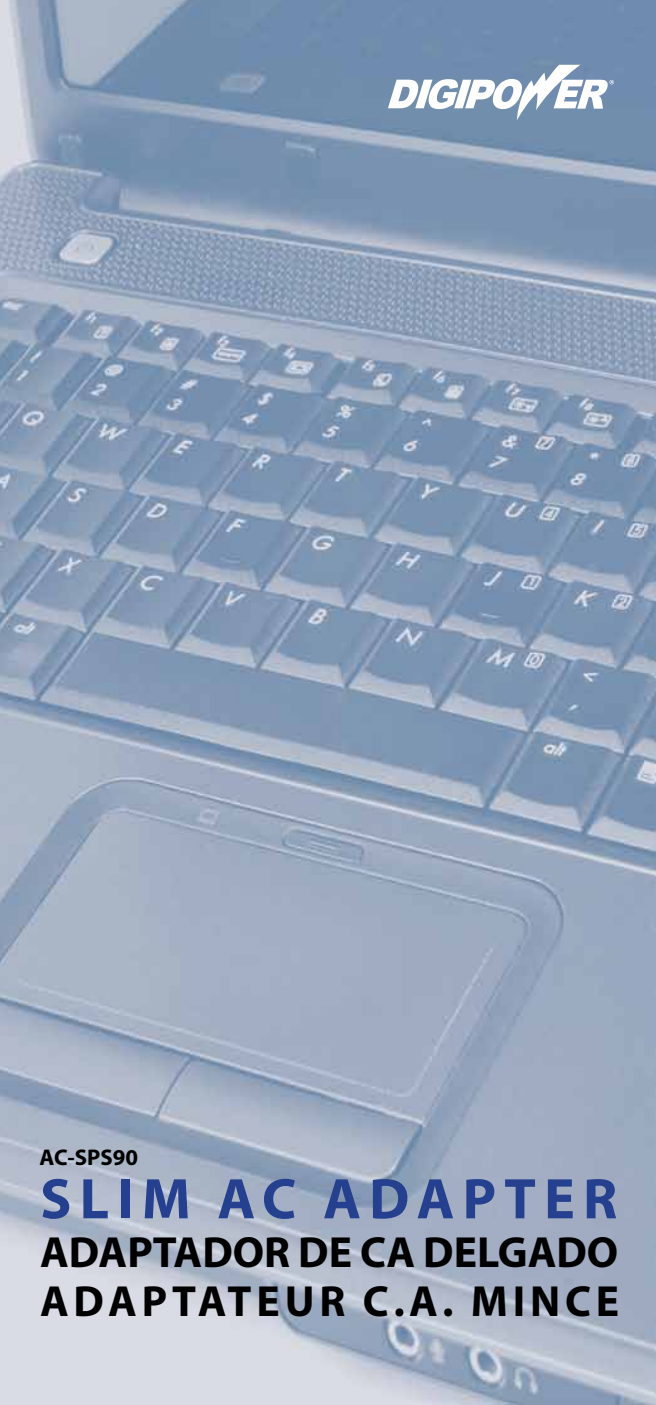
<style>
.page{position:relative;width:656px;height:1405px;background:#fff}
.page>*{position:absolute;margin:0;border:0;box-sizing:border-box;transform-origin:0 0}
.t1{font:700 57.75px "Myriad Pro";letter-spacing:.14em;color:#25408f}
.t2{font:700 43.75px/49px "Myriad Pro";letter-spacing:.11em;color:#000}
.t3{font:700 22.75px "Myriad Pro";color:#000}
</style>
<div class="page">
<img style="left:0;top:0;width:655px;height:1405px">
<svg style="left:387px;top:65px;width:226px;height:55px"></svg>
<p class="t3" style="left:40px;top:1143px;width:100px">AC-SPS90</p>
<h1 class="t1" style="left:40px;top:1161px;width:578px">SLIM AC ADAPTER</h1>
<p class="t2" style="left:40px;top:1227px;width:580px">ADAPTADOR DE CA DELGADO<br>ADAPTATEUR C.A. MINCE</p>
</div>
